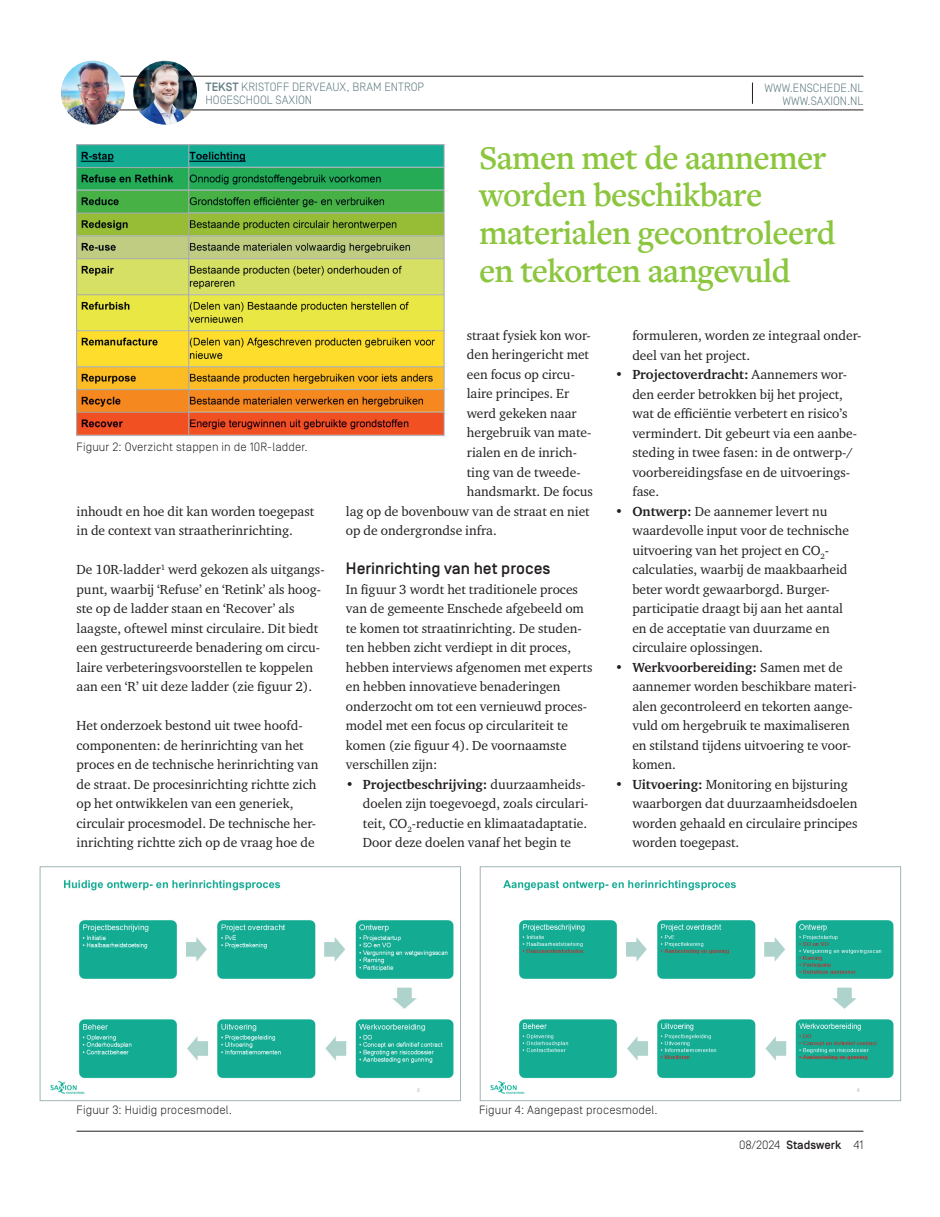
<style>
.page{position:relative;width:940px;height:1217px;background:#fff}
.page>*{position:absolute;margin:0;border:0;box-sizing:border-box;transform-origin:0 0}
.t1{font:600 34.5px/37.5px "Freight Text Pro";letter-spacing:-.02em;color:#8bc63e}
.t2{font:500 16.5px "Simplon BP";color:#231f20}
.t3{font:13.5px/19.5px "Charter ITC Std";color:#231f20}
.t4{font:300 12px "Simplon BP";letter-spacing:.01em;color:#231f20}
.t5{font:300 12px/12.8px "Simplon BP";color:#617d82}
.s1{font-weight:500}
.s2{font-weight:700}
</style>
<div class="page">
<hr style="left:77px;top:109px;width:786px;height:1px;background:#231f20">
<hr style="left:77px;top:76px;width:786px;height:1px;background:#231f20">
<hr style="left:77px;top:1130px;width:786px;height:1px;background:#231f20">
<img style="left:61px;top:61px;width:64px;height:64px;border-radius:32px">
<img style="left:133px;top:61px;width:64px;height:64px;border-radius:32px">
<svg style="left:752px;top:82px;width:1px;height:22px"></svg>
<img style="left:77px;top:145px;width:368px;height:291px">
<img style="left:50px;top:880px;width:404px;height:214px">
<div style="left:40px;top:866px;width:421px;height:234px;border:1px solid #a3b4b7"></div>
<img style="left:490px;top:880px;width:404px;height:214px">
<div style="left:480px;top:866px;width:421px;height:234px;border:1px solid #a3b4b7"></div>
<p class="t5" style="left:206px;top:80px;width:220px"><span class="s1">TEKST</span> KRISTOFF DERVEAUX, BRAM ENTROP<br>HOGESCHOOL SAXION</p>
<p class="t5" style="left:764px;top:81px;width:100px;text-align:right">WWW.ENSCHEDE.NL<br>WWW.SAXION.NL</p>
<p class="t4" style="left:77px;top:439px;width:232px">Figuur 2: Overzicht stappen in de 10R-ladder.</p>
<p class="t3" style="left:77px;top:501px;width:239px">inhoudt en hoe dit kan worden toegepast in de context van straatherinrichting.</p>
<p class="t3" style="left:77px;top:559px;width:250px">De 10R-ladder<sup>1</sup> werd gekozen als uitgangs&shy;punt, waarbij ‘Refuse’ en ‘Retink’ als hoog&shy;ste op de ladder staan en ‘Recover’ als laagste, oftewel minst circulaire. Dit biedt een gestructureerde benadering om circu&shy;laire verbeteringsvoorstellen te koppelen aan een ‘R’ uit deze ladder (zie figuur 2).</p>
<p class="t3" style="left:77px;top:715px;width:243px">Het onderzoek bestond uit twee hoofd&shy;componenten: de herinrichting van het proces en de technische herinrichting van de straat. De procesinrichting richtte zich op het ontwikkelen van een generiek, circulair procesmodel. De technische her&shy;inrichting richtte zich op de vraag hoe de</p>
<h1 class="t1" style="left:479px;top:138px;width:358px">Samen met de aannemer worden beschikbare materialen gecontroleerd en tekorten aangevuld</h1>
<p class="t3" style="left:467px;top:325px;width:125px">straat fysiek kon wor-</p>
<p class="t3" style="left:467px;top:345px;width:124px">den heringericht met</p>
<p class="t3" style="left:467px;top:364px;width:110px">een focus op circu-</p>
<p class="t3" style="left:467px;top:384px;width:104px">laire principes. Er</p>
<p class="t3" style="left:467px;top:403px;width:111px">werd gekeken naar</p>
<p class="t3" style="left:467px;top:423px;width:126px">hergebruik van mate-</p>
<p class="t3" style="left:467px;top:442px;width:112px">rialen en de inrich-</p>
<p class="t3" style="left:467px;top:462px;width:115px">ting van de tweede-</p>
<p class="t3" style="left:467px;top:481px;width:128px">handsmarkt. De focus</p>
<p class="t3" style="left:346px;top:501px;width:245px">lag op de bovenbouw van de straat en niet</p>
<p class="t3" style="left:346px;top:520px;width:152px">op de ondergrondse infra.</p>
<p class="t2" style="left:346px;top:559px;width:206px">Herinrichting van het proces</p>
<p class="t3" style="left:346px;top:579px;width:248px">In figuur 3 wordt het traditionele proces van de gemeente Enschede afgebeeld om te komen tot straatinrichting. De studen&shy;ten hebben zicht verdiept in dit proces, hebben interviews afgenomen met experts en hebben innovatieve benaderingen onderzocht om tot een vernieuwd proces&shy;model met een focus op circulariteit te komen (zie figuur 4). De voornaamste verschillen zijn:</p>
<p class="t3" style="left:363px;top:774px;width:227px;text-indent:-17px">• <span class="s2">Projectbeschrijving:</span> duurzaamheids&shy;doelen zijn toegevoegd, zoals circulari&shy;teit, CO<sub>2</sub>-reductie en klimaatadaptatie.<br>Door deze doelen vanaf het begin te</p>
<p class="t3" style="left:632px;top:325px;width:231px">formuleren, worden ze integraal onder&shy;deel van het project.</p>
<p class="t3" style="left:632px;top:364px;width:226px;text-indent:-17px">• <span class="s2">Projectoverdracht:</span> Aannemers wor&shy;den eerder betrokken bij het project, wat de efficiëntie verbetert en risico’s vermindert. Dit gebeurt via een aanbe&shy;steding in twee fasen: in de ontwerp-/ voorbereidingsfase en de uitvoerings&shy;fase.</p>
<p class="t3" style="left:632px;top:501px;width:218px;text-indent:-17px">• <span class="s2">Ontwerp:</span> De aannemer levert nu waardevolle input voor de technische uitvoering van het project en CO<sub>2</sub>-- calculaties, waarbij de maakbaarheid beter wordt gewaarborgd. Burger&shy;participatie draagt bij aan het aantal en de acceptatie van duurzame en circulaire oplossingen.</p>
<p class="t3" style="left:632px;top:657px;width:226px;text-indent:-17px">• <span class="s2">Werkvoorbereiding:</span> Samen met de aannemer worden beschikbare materi&shy;alen gecontroleerd en tekorten aange&shy;vuld om hergebruik te maximaliseren en stilstand tijdens uitvoering te voor&shy;komen.</p>
<p class="t3" style="left:632px;top:774px;width:227px;text-indent:-17px">• <span class="s2">Uitvoering:</span> Monitoring en bijsturing waarborgen dat duurzaamheidsdoelen worden gehaald en circulaire principes worden toegepast.</p>
<p class="t4" style="left:77px;top:1102px;width:157px">Figuur 3: Huidig procesmodel.</p>
<p class="t4" style="left:479px;top:1102px;width:180px">Figuur 4: Aangepast procesmodel.</p>
<p class="t4" style="left:739px;top:1137px;width:126px">08/2024 <span class="s1">Stadswerk</span> 41</p>
</div>
